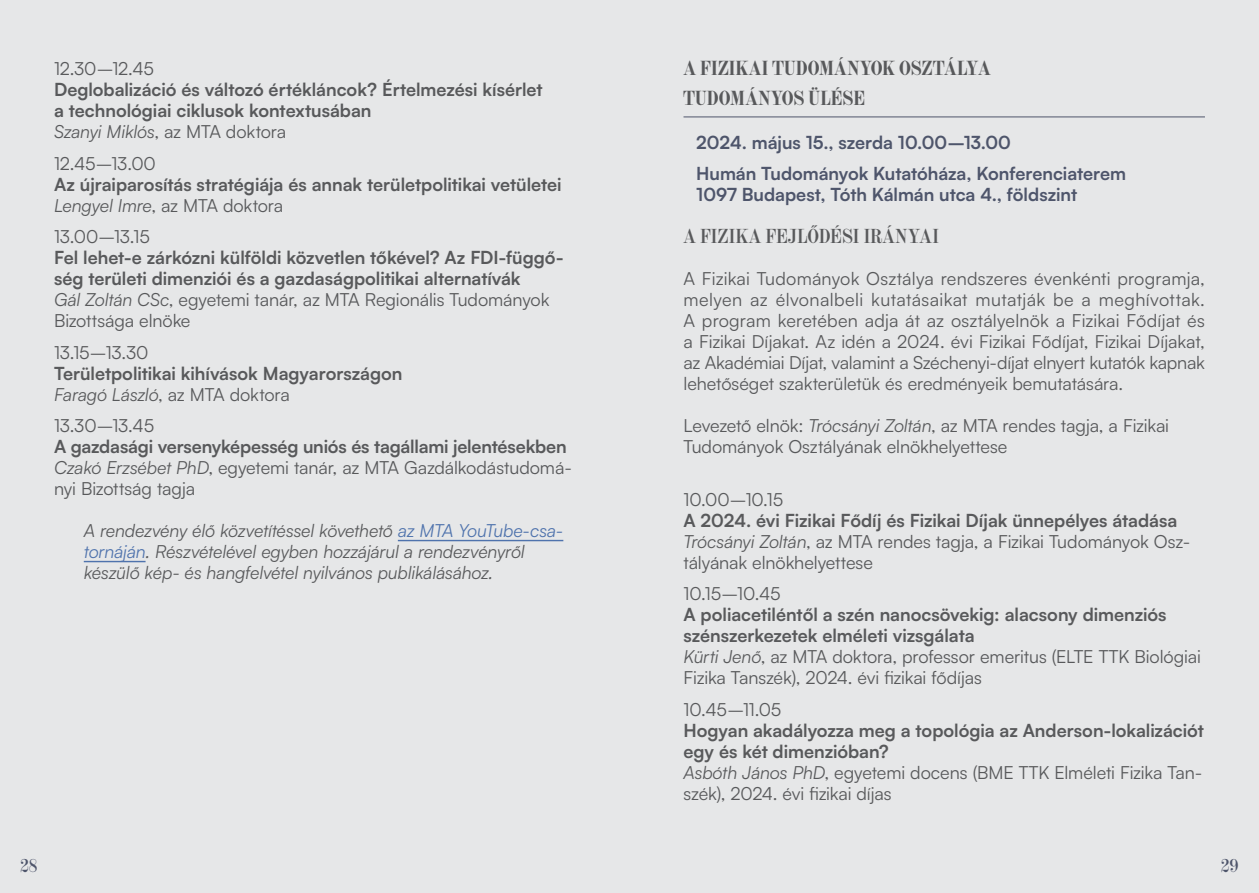
<style>
.page{position:relative;width:1259px;height:893px;background:#e6e7e8}
.page>*{position:absolute;margin:0;border:0;box-sizing:border-box;transform-origin:0 0}
.t1{font:700 19.5px/30px "Amen Display";letter-spacing:.01em;color:#58595b}
.t2{font:500 19.5px "Amen Display";letter-spacing:.005em;color:#58595b}
.t3{font:18px/21px "Satoshi";letter-spacing:-.005em;color:#58595b}
.t4{font:700 18px/21px "Satoshi";color:#58595b}
.t5{font:italic 18px/21px "Satoshi";letter-spacing:-.01em;color:#58595b}
.t6{font:700 18px/31.5px "Satoshi";color:#4e556b}
.t7{font:18px "Amen Display";color:#4e556b}
.s1{font-weight:400;font-style:italic}
.s2{font-weight:400}
.s3{font-weight:700}
.s4{font-style:italic}
.s5{color:#4f73ad}
</style>
<div class="page">
<hr style="left:398px;top:540px;width:165px;height:1px;background:#4f73ad">
<hr style="left:84px;top:561px;width:62px;height:1px;background:#4f73ad">
<hr style="left:683px;top:117px;width:522px;height:1px;background:#4e556b">
<p class="t3" style="left:54px;top:57px;width:102px">12.30–12.45</p>
<p class="t4" style="left:54px;top:78px;width:490px">Deglobalizáció és változó értékláncok? Értelmezési kísérlet a technológiai ciklusok kontextusában<br><span class="s1">Szanyi Miklós</span><span class="s2">, az MTA doktora</span></p>
<p class="t3" style="left:54px;top:152px;width:103px">12.45–13.00</p>
<p class="t4" style="left:54px;top:172px;width:509px">Az újraiparosítás stratégiája és annak területpolitikai vetületei<br><span class="s1">Lengyel Imre</span><span class="s2">, az MTA doktora</span></p>
<p class="t3" style="left:54px;top:225px;width:97px">13.00–13.15</p>
<p class="t4" style="left:54px;top:246px;width:511px">Fel lehet-e zárkózni külföldi közvetlen tőkével? Az FDI-függő&shy;ség területi dimenziói és a gazdaságpolitikai alternatívák<br><span class="s1">Gál Zoltán CSc</span><span class="s2">, egyetemi tanár, az MTA Regionális Tudományok Bizottsága elnöke</span></p>
<p class="t3" style="left:54px;top:341px;width:96px">13.15–13.30</p>
<p class="t4" style="left:54px;top:361px;width:350px">Területpolitikai kihívások Magyarországon<br><span class="s1">Faragó László</span><span class="s2">, az MTA doktora</span></p>
<p class="t3" style="left:54px;top:414px;width:102px">13.30–13.45</p>
<p class="t3" style="left:54px;top:435px;width:519px"><span class="s3">A gazdasági versenyképesség uniós és tagállami jelentésekben<br></span><span class="s4">Czakó Erzsébet PhD</span>, egyetemi tanár, az MTA Gazdálkodástudomá&shy;nyi Bizottság tagja</p>
<p class="t5" style="left:84px;top:519px;width:481px">A rendezvény élő közvetítéssel követhető <span class="s5">az MTA YouTube-csa&shy;tornáján</span>. Részvételével egyben hozzájárul a rendezvényről készülő kép- és hangfelvétel nyilvános publikálásához.</p>
<p class="t1" style="left:683px;top:53px;width:309px">A FIZIKAI TUDOMÁNYOK OSZTÁLYA<br>TUDOMÁNYOS ÜLÉSE</p>
<p class="t6" style="left:696px;top:125px;width:431px">2024. május 15., szerda 10.00–13.00<br>Humán Tudományok Kutatóháza, Konferenciaterem</p>
<p class="t6" style="left:696px;top:178px;width:382px">1097 Budapest, Tóth Kálmán utca 4., földszint</p>
<p class="t2" style="left:683px;top:225px;width:257px">A FIZIKA FEJLŐDÉSI IRÁNYAI</p>
<p class="t3" style="left:683px;top:267px;width:523px;text-align:justify">A Fizikai Tudományok Osztálya rendszeres évenkénti programja, melyen az élvonalbeli kutatásaikat mutatják be a meghívottak.<br>A program keretében adja át az osztályelnök a Fizikai Fődíjat és a Fizikai Díjakat. Az idén a 2024. évi Fizikai Fődíjat, Fizikai Díjakat, az Akadémiai Díjat, valamint a Széchenyi-díjat elnyert kutatók kapnak lehetőséget szakterületük és eredményeik bemutatására.</p>
<p class="t3" style="left:683px;top:414px;width:487px">Levezető elnök: <span class="s4">Trócsányi Zoltán</span>, az MTA rendes tagja, a Fizikai<br>Tudományok Osztályának elnökhelyettese</p>
<p class="t3" style="left:683px;top:488px;width:101px">10.00–10.15</p>
<p class="t3" style="left:683px;top:509px;width:508px"><span class="s3">A 2024. évi Fizikai Fődíj és Fizikai Díjak ünnepélyes átadása<br></span><span class="s4">Trócsányi Zoltán</span>, az MTA rendes tagja, a Fizikai Tudományok Osz&shy;tályának elnökhelyettese</p>
<p class="t3" style="left:683px;top:582px;width:99px">10.15–10.45</p>
<p class="t3" style="left:683px;top:603px;width:519px"><span class="s3">A poliacetiléntől a szén nanocsövekig: alacsony dimenziós szénszerkezetek elméleti vizsgálata<br></span><span class="s4">Kürti Jenő</span>, az MTA doktora, professor emeritus (ELTE TTK Biológiai Fizika Tanszék), 2024. évi fizikai fődíjas</p>
<p class="t3" style="left:683px;top:698px;width:99px">10.45–11.05</p>
<p class="t4" style="left:683px;top:718px;width:522px">Hogyan akadályozza meg a topológia az Anderson-lokalizációt egy és két dimenzióban?<br><span class="s1">Asbóth János PhD</span><span class="s2">, egyetemi docens (BME TTK Elméleti Fizika Tan&shy;szék), 2024. évi fizikai díjas</span></p>
<p class="t7" style="left:20px;top:856px;width:19px">28</p>
<p class="t7" style="left:1221px;top:856px;width:19px">29</p>
</div>
